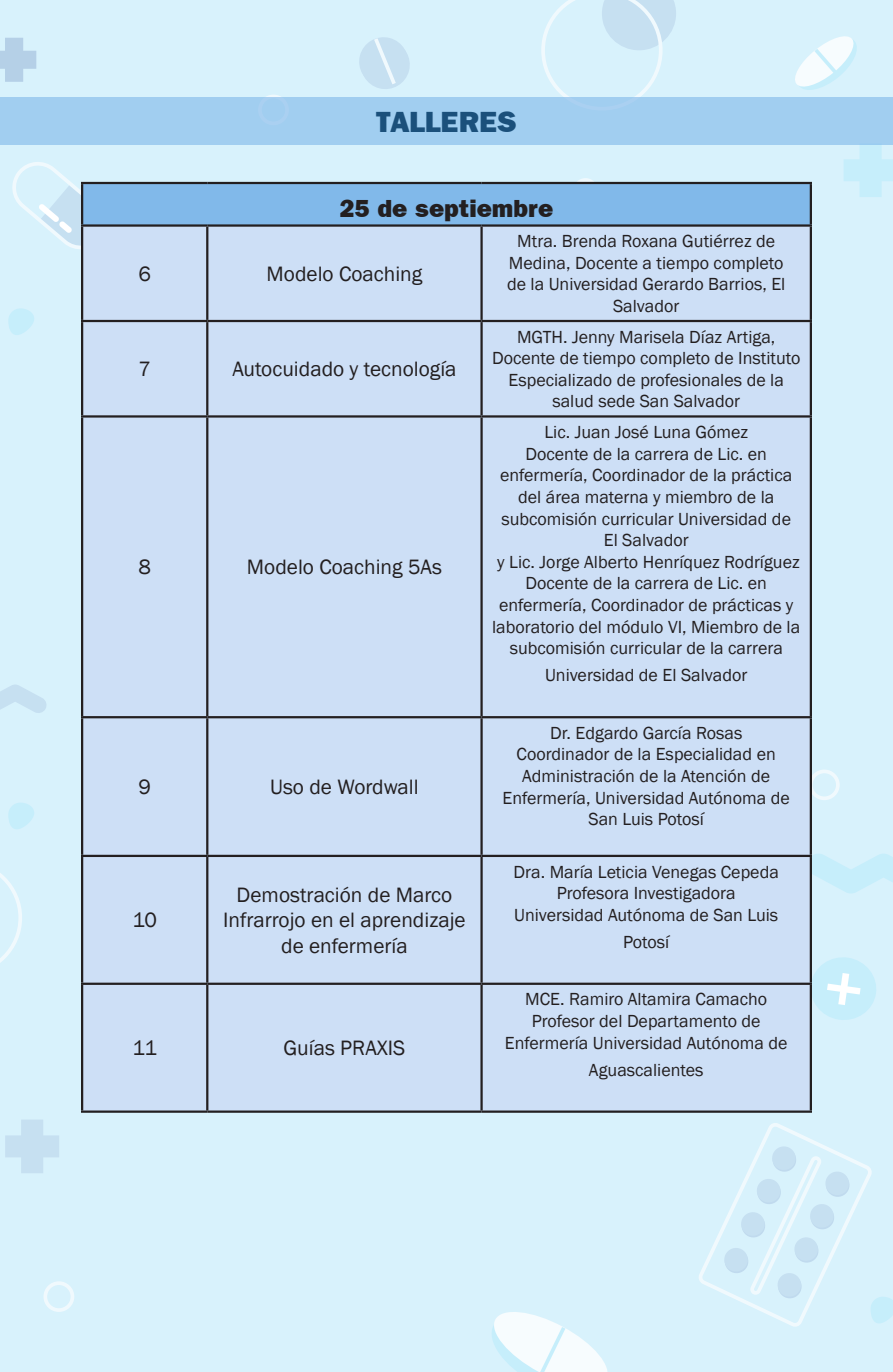
<style>
.page{position:relative;width:893px;height:1372px;background:#fff}
.page>*{position:absolute;margin:0;border:0;box-sizing:border-box;transform-origin:0 0}
.t1{font:800 29.25px "Franklin Gothic IT Cby BT";color:#1b507b}
.t2{font:800 24.75px "Franklin Gothic IT Cby BT";color:#231f20}
.t3{font:21.38px/25.7px "Franklin Gothic";color:#231f20;text-align:center}
.t4{font:18px/21.6px "Franklin Gothic";color:#231f20;text-align:center}
</style>
<div class="page">
<div style="left:0;top:0;width:893px;height:1371px;background:#d8f2fc"></div>
<svg style="left:0;top:873px;width:22px;height:90px"></svg>
<div style="left:43px;top:1281px;width:31px;height:30px;border:4px solid #ceedfb;border-radius:50%"></div>
<div style="left:258px;top:95px;width:31px;height:30px;border:4px solid #ceedfb;border-radius:50%"></div>
<div style="left:809px;top:769px;width:31px;height:31px;border:4px solid #ceedfb;border-radius:50%"></div>
<div style="left:573px;top:178px;width:25px;height:24px;border:4px solid #ceedfb;border-radius:50%"></div>
<svg style="left:359px;top:37px;width:51px;height:52px"></svg>
<svg style="left:795px;top:36px;width:62px;height:54px"></svg>
<svg style="left:12px;top:162px;width:98px;height:87px"></svg>
<svg style="left:492px;top:1312px;width:115px;height:59px"></svg>
<svg style="left:0;top:38px;width:36px;height:44px"></svg>
<svg style="left:541px;top:0;width:135px;height:97px"></svg>
<svg style="left:5px;top:1120px;width:54px;height:53px"></svg>
<svg style="left:0;top:685px;width:46px;height:28px"></svg>
<svg style="left:844px;top:145px;width:49px;height:52px"></svg>
<svg style="left:812px;top:854px;width:81px;height:39px"></svg>
<svg style="left:812px;top:957px;width:64px;height:63px"></svg>
<svg style="left:8px;top:308px;width:26px;height:27px"></svg>
<svg style="left:699px;top:1123px;width:194px;height:204px"></svg>
<svg style="left:8px;top:803px;width:26px;height:26px"></svg>
<div style="left:0;top:97px;width:893px;height:48px;background:#a1cef0"></div>
<div style="left:82px;top:183px;width:729px;height:42px;background:#81b9ea"></div>
<div style="left:83px;top:227px;width:727px;height:883px;background:#cddff6"></div>
<hr style="left:206px;top:227px;width:2px;height:93px;background:#231f20">
<hr style="left:480px;top:227px;width:3px;height:93px;background:#231f20">
<hr style="left:206px;top:322px;width:2px;height:93px;background:#231f20">
<hr style="left:480px;top:322px;width:3px;height:93px;background:#231f20">
<hr style="left:206px;top:417px;width:2px;height:299px;background:#231f20">
<hr style="left:480px;top:417px;width:3px;height:299px;background:#231f20">
<hr style="left:206px;top:718px;width:2px;height:136px;background:#231f20">
<hr style="left:480px;top:718px;width:3px;height:136px;background:#231f20">
<hr style="left:206px;top:857px;width:2px;height:125px;background:#231f20">
<hr style="left:480px;top:857px;width:3px;height:125px;background:#231f20">
<hr style="left:206px;top:984px;width:2px;height:126px;background:#231f20">
<hr style="left:480px;top:984px;width:3px;height:126px;background:#231f20">
<hr style="left:81px;top:320px;width:126px;height:2px;background:#231f20">
<hr style="left:81px;top:415px;width:126px;height:2px;background:#231f20">
<hr style="left:81px;top:716px;width:126px;height:2px;background:#231f20">
<hr style="left:81px;top:854px;width:126px;height:3px;background:#231f20">
<hr style="left:81px;top:982px;width:126px;height:2px;background:#231f20">
<hr style="left:81px;top:1110px;width:126px;height:2px;background:#231f20">
<hr style="left:207px;top:320px;width:275px;height:2px;background:#231f20">
<hr style="left:482px;top:320px;width:330px;height:2px;background:#231f20">
<hr style="left:207px;top:415px;width:275px;height:2px;background:#231f20">
<hr style="left:482px;top:415px;width:330px;height:2px;background:#231f20">
<hr style="left:207px;top:716px;width:275px;height:2px;background:#231f20">
<hr style="left:482px;top:716px;width:330px;height:2px;background:#231f20">
<hr style="left:207px;top:854px;width:275px;height:3px;background:#231f20">
<hr style="left:482px;top:854px;width:330px;height:3px;background:#231f20">
<hr style="left:207px;top:982px;width:275px;height:2px;background:#231f20">
<hr style="left:482px;top:982px;width:330px;height:2px;background:#231f20">
<hr style="left:207px;top:1110px;width:275px;height:2px;background:#231f20">
<hr style="left:482px;top:1110px;width:330px;height:2px;background:#231f20">
<hr style="left:81px;top:182px;width:126px;height:2px;background:#231f20">
<hr style="left:81px;top:184px;width:2px;height:40px;background:#231f20">
<hr style="left:207px;top:182px;width:275px;height:2px;background:#231f20">
<hr style="left:482px;top:182px;width:330px;height:2px;background:#231f20">
<hr style="left:810px;top:184px;width:2px;height:40px;background:#231f20">
<hr style="left:81px;top:224px;width:126px;height:3px;background:#231f20">
<hr style="left:207px;top:224px;width:275px;height:3px;background:#231f20">
<hr style="left:482px;top:224px;width:330px;height:3px;background:#231f20">
<hr style="left:81px;top:227px;width:2px;height:93px;background:#231f20">
<hr style="left:810px;top:227px;width:2px;height:93px;background:#231f20">
<hr style="left:81px;top:322px;width:2px;height:93px;background:#231f20">
<hr style="left:810px;top:322px;width:2px;height:93px;background:#231f20">
<hr style="left:81px;top:417px;width:2px;height:299px;background:#231f20">
<hr style="left:810px;top:417px;width:2px;height:299px;background:#231f20">
<hr style="left:81px;top:718px;width:2px;height:136px;background:#231f20">
<hr style="left:810px;top:718px;width:2px;height:136px;background:#231f20">
<hr style="left:81px;top:857px;width:2px;height:125px;background:#231f20">
<hr style="left:810px;top:857px;width:2px;height:125px;background:#231f20">
<hr style="left:81px;top:984px;width:2px;height:126px;background:#231f20">
<hr style="left:810px;top:984px;width:2px;height:126px;background:#231f20">
<p class="t1" style="left:376px;top:103px;width:142px">TALLERES</p>
<p class="t2" style="left:339px;top:192px;width:216px">25 de septiembre</p>
<p class="t3" style="left:138px;top:261px;width:14px">6</p>
<p class="t3" style="left:267px;top:261px;width:157px">Modelo Coaching</p>
<p class="t3" style="left:138px;top:357px;width:14px">7</p>
<p class="t3" style="left:232px;top:357px;width:226px">Autocuidado y tecnología</p>
<p class="t3" style="left:138px;top:555px;width:14px">8</p>
<p class="t3" style="left:247px;top:555px;width:196px">Modelo Coaching 5As</p>
<p class="t3" style="left:138px;top:774px;width:14px">9</p>
<p class="t3" style="left:270px;top:774px;width:150px">Uso de Wordwall</p>
<p class="t3" style="left:133px;top:907px;width:26px">10</p>
<p class="t3" style="left:223px;top:882px;width:244px">Demostración de Marco<br>Infrarrojo en el aprendizaje de enfermería</p>
<p class="t3" style="left:132px;top:1035px;width:26px">11</p>
<p class="t3" style="left:283px;top:1035px;width:124px">Guías PRAXIS</p>
<p class="t4" style="left:507px;top:231px;width:280px">Mtra. Brenda Roxana Gutiérrez de<br>Medina, Docente a tiempo completo de la Universidad Gerardo Barrios, El<br>Salvador</p>
<p class="t4" style="left:492px;top:326px;width:310px">MGTH. Jenny Marisela Díaz Artiga, Docente de tiempo completo de Instituto Especializado de profesionales de la salud sede San Salvador</p>
<p class="t4" style="left:544px;top:421px;width:205px">Lic. Juan José Luna Gómez</p>
<p class="t4" style="left:500px;top:443px;width:294px">Docente de la carrera de Lic. en enfermería, Coordinador de la práctica del área materna y miembro de la subcomisión curricular Universidad de<br>El Salvador</p>
<p class="t4" style="left:497px;top:551px;width:304px">y Lic. Jorge Alberto Henríquez Rodríguez</p>
<p class="t4" style="left:492px;top:573px;width:310px">Docente de la carrera de Lic. en enfermería, Coordinador de prácticas y laboratorio del módulo VI, Miembro de la subcomisión curricular de la carrera</p>
<p class="t4" style="left:545px;top:664px;width:204px">Universidad de El Salvador</p>
<p class="t4" style="left:550px;top:722px;width:194px">Dr. Edgardo García Rosas</p>
<p class="t4" style="left:503px;top:744px;width:289px">Coordinador de la Especialidad en<br>Administración de la Atención de<br>Enfermería, Universidad Autónoma de<br>San Luis Potosí</p>
<p class="t4" style="left:514px;top:861px;width:267px">Dra. María Leticia Venegas Cepeda</p>
<p class="t4" style="left:557px;top:882px;width:180px">Profesora Investigadora</p>
<p class="t4" style="left:514px;top:901px;width:265px;line-height:27px">Universidad Autónoma de San Luis<br>Potosí</p>
<p class="t4" style="left:525px;top:988px;width:243px">MCE. Ramiro Altamira Camacho</p>
<p class="t4" style="left:505px;top:1010px;width:284px">Profesor del Departamento de<br>Enfermería Universidad Autónoma de</p>
<p class="t4" style="left:589px;top:1059px;width:116px">Aguascalientes</p>
</div>
